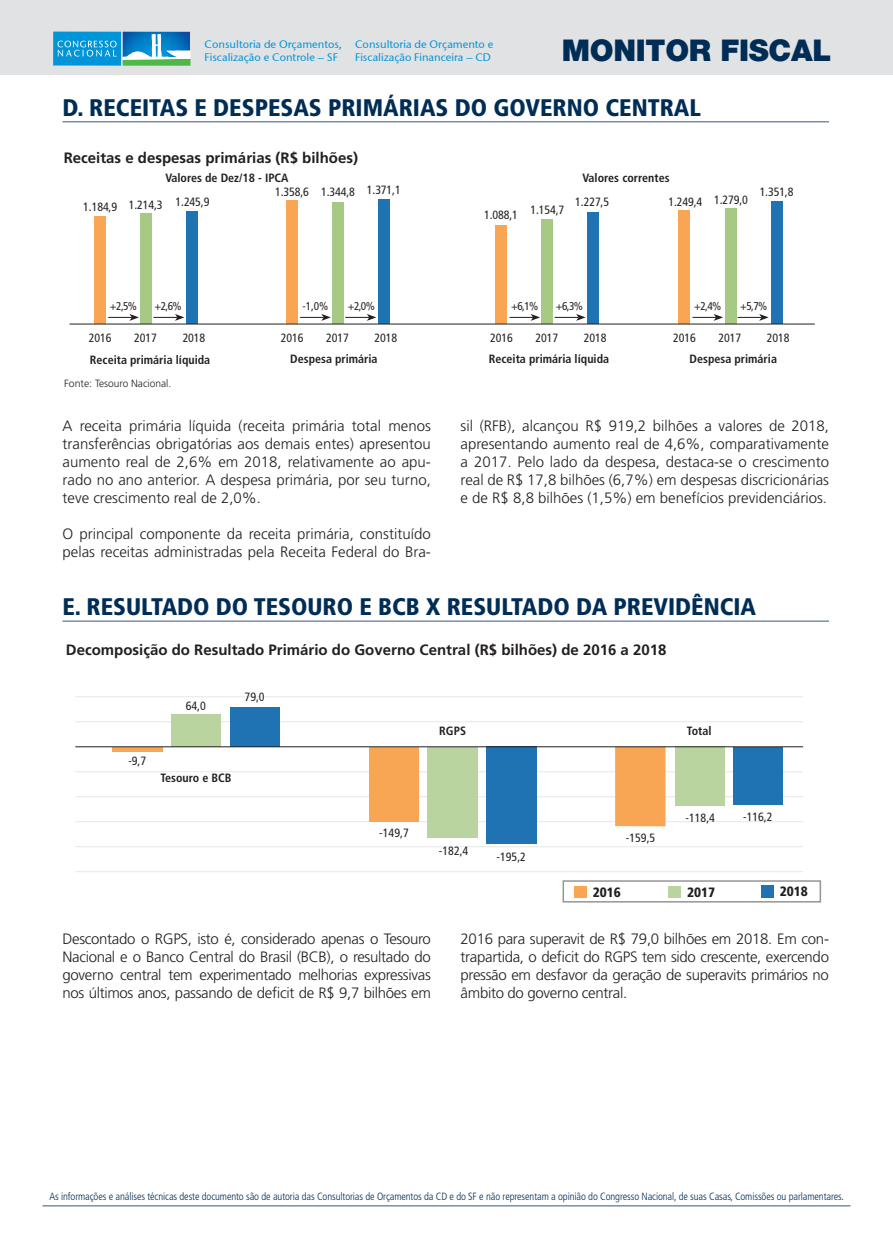
<style>
.page{position:relative;width:893px;height:1234px;background:#fff}
.page>*{position:absolute;margin:0;border:0;box-sizing:border-box;transform-origin:0 0}
.t1{font:900 30px "Helvetica Neue LT Std";letter-spacing:-.01em;color:#002d56}
.t2{font:900 condensed 24px "Frutiger LT Std";color:#002d56}
.t3{font:300 15px/18px "Frutiger LT Std";color:#231f20;text-align:justify}
.t4{font:700 15px "Frutiger LT Std";color:#231f20}
.t5{font:900 condensed 13.5px "Frutiger LT Std";color:#231f20}
.t6{font:condensed 12px "Frutiger LT Std";letter-spacing:-.01em;color:#231f20}
.t7{font:700 condensed 12px "Frutiger LT Std";color:#231f20}
.t8{font:condensed 11.25px "Frutiger LT Std";color:#231f20}
.t9{font:10.95px/13.2px "Stone Sans ITCTT Medium";color:#0095d9}
.t10{font:300 condensed 10.5px "Frutiger LT Std";letter-spacing:-.01em;color:#002d56}
.t11{font:300 10.5px "Frutiger LT Std";color:#231f20}
</style>
<div class="page">
<hr style="left:63px;top:121px;width:766px;height:1px;background:#798eac">
<hr style="left:63px;top:620px;width:766px;height:1px;background:#798eac">
<div style="left:1px;top:0;width:892px;height:75px;background:#e1e2e4"></div>
<div style="left:53px;top:32px;width:68px;height:34px;background:#0095d9"></div>
<svg style="left:57px;top:41px;width:60px;height:16px"></svg>
<svg style="left:123px;top:32px;width:68px;height:34px"></svg>
<hr style="left:43px;top:1204px;width:807px;height:2px;background:#798eac">
<hr style="left:75px;top:696px;width:728px;height:1px;background:#e6e7e9">
<hr style="left:75px;top:796px;width:728px;height:1px;background:#e6e7e9">
<hr style="left:75px;top:846px;width:728px;height:1px;background:#e6e7e9">
<hr style="left:75px;top:721px;width:728px;height:1px;background:#e6e7e9">
<hr style="left:75px;top:821px;width:728px;height:1px;background:#e6e7e9">
<hr style="left:75px;top:771px;width:728px;height:1px;background:#e6e7e9">
<hr style="left:75px;top:871px;width:728px;height:1px;background:#e6e7e9">
<div style="left:95px;top:216px;width:11px;height:107px;background:#f9a654"></div>
<div style="left:496px;top:225px;width:11px;height:98px;background:#f9a654"></div>
<div style="left:679px;top:210px;width:11px;height:113px;background:#f9a654"></div>
<div style="left:287px;top:200px;width:11px;height:123px;background:#f9a654"></div>
<div style="left:141px;top:213px;width:11px;height:110px;background:#a6c984"></div>
<div style="left:542px;top:219px;width:11px;height:104px;background:#a6c984"></div>
<div style="left:725px;top:208px;width:11px;height:115px;background:#a6c984"></div>
<div style="left:332px;top:202px;width:12px;height:121px;background:#a6c984"></div>
<div style="left:186px;top:211px;width:12px;height:112px;background:#1f73b2"></div>
<div style="left:588px;top:212px;width:11px;height:111px;background:#1f73b2"></div>
<div style="left:771px;top:201px;width:11px;height:122px;background:#1f73b2"></div>
<div style="left:378px;top:199px;width:11px;height:124px;background:#1f73b2"></div>
<div style="left:428px;top:747px;width:50px;height:90px;background:#bad49f"></div>
<div style="left:486px;top:746px;width:51px;height:97px;background:#1f73b2"></div>
<div style="left:230px;top:706px;width:50px;height:40px;background:#1f73b2"></div>
<div style="left:733px;top:746px;width:50px;height:58px;background:#1f73b2"></div>
<svg style="left:112px;top:747px;width:51px;height:4px"></svg>
<div style="left:369px;top:747px;width:50px;height:74px;background:#f9a654"></div>
<div style="left:615px;top:746px;width:50px;height:80px;background:#f9a654"></div>
<div style="left:171px;top:714px;width:50px;height:32px;background:#bad49f"></div>
<div style="left:675px;top:746px;width:50px;height:59px;background:#bad49f"></div>
<div style="left:563px;top:880px;width:258px;height:22px;background:#fff;border:2px solid #939598"></div>
<div style="left:761px;top:884px;width:13px;height:13px;background:#1f73b2"></div>
<div style="left:574px;top:885px;width:12px;height:12px;background:#f9a654"></div>
<div style="left:668px;top:885px;width:13px;height:12px;background:#bad49f"></div>
<svg style="left:108px;top:314px;width:31px;height:7px"></svg>
<svg style="left:509px;top:314px;width:31px;height:7px"></svg>
<svg style="left:692px;top:314px;width:31px;height:7px"></svg>
<svg style="left:300px;top:314px;width:31px;height:7px"></svg>
<svg style="left:153px;top:314px;width:31px;height:7px"></svg>
<svg style="left:555px;top:314px;width:31px;height:7px"></svg>
<svg style="left:738px;top:314px;width:31px;height:7px"></svg>
<svg style="left:345px;top:314px;width:31px;height:7px"></svg>
<hr style="left:70px;top:323px;width:745px;height:1px;background:#231f20">
<hr style="left:75px;top:746px;width:728px;height:1px;background:#231f20">
<p class="t9" style="left:205px;top:37px;width:139px">Consultoria de Orçamentos,<br>Fiscalização e Controle – SF</p>
<p class="t9" style="left:355px;top:37px;width:140px">Consultoria de Orçamento e<br>Fiscalização Financeira – CD</p>
<h1 class="t1" style="left:562px;top:32px;width:271px">MONITOR FISCAL</h1>
<h2 class="t2" style="left:63px;top:93px;width:640px">D. RECEITAS E DESPESAS PRIMÁRIAS DO GOVERNO CENTRAL</h2>
<p class="t4" style="left:64px;top:149px;width:296px">Receitas e despesas primárias (R$ bilhões)</p>
<p class="t6" style="left:83px;top:200px;width:35px">1.184,9</p>
<p class="t7" style="left:165px;top:171px;width:125px">Valores de Dez/18 - IPCA</p>
<p class="t7" style="left:582px;top:171px;width:88px">Valores correntes</p>
<p class="t6" style="left:129px;top:197px;width:35px">1.214,3</p>
<p class="t6" style="left:367px;top:183px;width:35px">1.371,1</p>
<p class="t6" style="left:275px;top:185px;width:35px">1.358,6</p>
<p class="t6" style="left:321px;top:185px;width:35px">1.344,8</p>
<p class="t6" style="left:176px;top:194px;width:35px">1.245,9</p>
<p class="t6" style="left:714px;top:193px;width:35px">1.279,0</p>
<p class="t6" style="left:668px;top:194px;width:35px">1.249,4</p>
<p class="t6" style="left:575px;top:195px;width:35px">1.227,5</p>
<p class="t6" style="left:530px;top:203px;width:35px">1.154,7</p>
<p class="t6" style="left:484px;top:208px;width:35px">1.088,1</p>
<p class="t6" style="left:760px;top:185px;width:35px">1.351,8</p>
<p class="t8" style="left:110px;top:299px;width:29px">+2,5%</p>
<p class="t8" style="left:155px;top:299px;width:29px">+2,6%</p>
<p class="t8" style="left:302px;top:299px;width:27px">-1,0%</p>
<p class="t8" style="left:348px;top:299px;width:29px">+2,0%</p>
<p class="t8" style="left:511px;top:299px;width:29px">+6,1%</p>
<p class="t8" style="left:556px;top:299px;width:29px">+6,3%</p>
<p class="t8" style="left:694px;top:299px;width:29px">+2,4%</p>
<p class="t8" style="left:740px;top:299px;width:29px">+5,7%</p>
<p class="t6" style="left:89px;top:330px;width:24px">2016</p>
<p class="t6" style="left:134px;top:330px;width:24px">2017</p>
<p class="t6" style="left:183px;top:330px;width:24px">2018</p>
<p class="t6" style="left:281px;top:330px;width:24px">2016</p>
<p class="t6" style="left:326px;top:330px;width:24px">2017</p>
<p class="t6" style="left:375px;top:330px;width:24px">2018</p>
<p class="t6" style="left:490px;top:330px;width:24px">2016</p>
<p class="t6" style="left:535px;top:330px;width:24px">2017</p>
<p class="t6" style="left:584px;top:330px;width:24px">2018</p>
<p class="t6" style="left:673px;top:330px;width:24px">2016</p>
<p class="t6" style="left:718px;top:330px;width:24px">2017</p>
<p class="t6" style="left:767px;top:330px;width:24px">2018</p>
<p class="t7" style="left:90px;top:352px;width:122px">Receita primária líquida</p>
<p class="t7" style="left:290px;top:351px;width:89px">Despesa primária</p>
<p class="t7" style="left:489px;top:351px;width:122px">Receita primária líquida</p>
<p class="t7" style="left:690px;top:351px;width:89px">Despesa primária</p>
<p class="t11" style="left:64px;top:377px;width:109px">Fonte: Tesouro Nacional.</p>
<p class="t3" style="left:63px;top:416px;width:370px">A receita primária líquida (receita primária total menos transferências obrigatórias aos demais entes) apresentou aumento real de 2,6% em 2018, relativamente ao apu&shy;rado no ano anterior. A despesa primária, por seu turno, teve crescimento real de 2,0%.</p>
<p class="t3" style="left:63px;top:524px;width:370px">O principal componente da receita primária, constituído pelas receitas administradas pela Receita Federal do Bra-</p>
<p class="t3" style="left:461px;top:416px;width:370px">sil (RFB), alcançou R$ 919,2 bilhões a valores de 2018, apresentando aumento real de 4,6%, comparativamente a 2017. Pelo lado da despesa, destaca-se o crescimento real de R$ 17,8 bilhões (6,7%) em despesas discricionárias e de R$ 8,8 bilhões (1,5%) em benefícios previdenciários.</p>
<h2 class="t2" style="left:63px;top:592px;width:695px">E. RESULTADO DO TESOURO E BCB X RESULTADO DA PREVIDÊNCIA</h2>
<p class="t4" style="left:66px;top:640px;width:602px">Decomposição do Resultado Primário do Governo Central (R$ bilhões) de 2016 a 2018</p>
<p class="t6" style="left:186px;top:699px;width:22px">64,0</p>
<p class="t6" style="left:245px;top:690px;width:22px">79,0</p>
<p class="t6" style="left:128px;top:754px;width:19px">-9,7</p>
<p class="t7" style="left:160px;top:770px;width:73px">Tesouro e BCB</p>
<p class="t6" style="left:379px;top:825px;width:31px">-149,7</p>
<p class="t7" style="left:439px;top:723px;width:28px">RGPS</p>
<p class="t7" style="left:687px;top:723px;width:26px">Total</p>
<p class="t6" style="left:439px;top:843px;width:31px">-182,4</p>
<p class="t6" style="left:497px;top:849px;width:31px">-195,2</p>
<p class="t6" style="left:626px;top:830px;width:31px">-159,5</p>
<p class="t6" style="left:686px;top:810px;width:31px">-118,4</p>
<p class="t6" style="left:743px;top:809px;width:31px">-116,2</p>
<p class="t5" style="left:593px;top:883px;width:30px">2016</p>
<p class="t5" style="left:687px;top:883px;width:30px">2017</p>
<p class="t5" style="left:780px;top:883px;width:30px">2018</p>
<p class="t3" style="left:63px;top:929px;width:370px">Descontado o RGPS, isto é, considerado apenas o Tesouro Nacional e o Banco Central do Brasil (BCB), o resultado do governo central tem experimentado melhorias expressivas nos últimos anos, passando de deficit de R$ 9,7 bilhões em</p>
<p class="t3" style="left:461px;top:929px;width:370px">2016 para superavit de R$ 79,0 bilhões em 2018. Em con&shy;trapartida, o deficit do RGPS tem sido crescente, exercendo pressão em desfavor da geração de superavits primários no âmbito do governo central.</p>
<p class="t10" style="left:49px;top:1189px;width:796px">As informações e análises técnicas deste documento são de autoria das Consultorias de Orçamentos da CD e do SF e não representam a opinião do Congresso Nacional, de suas Casas, Comissões ou parlamentares.</p>
</div>
